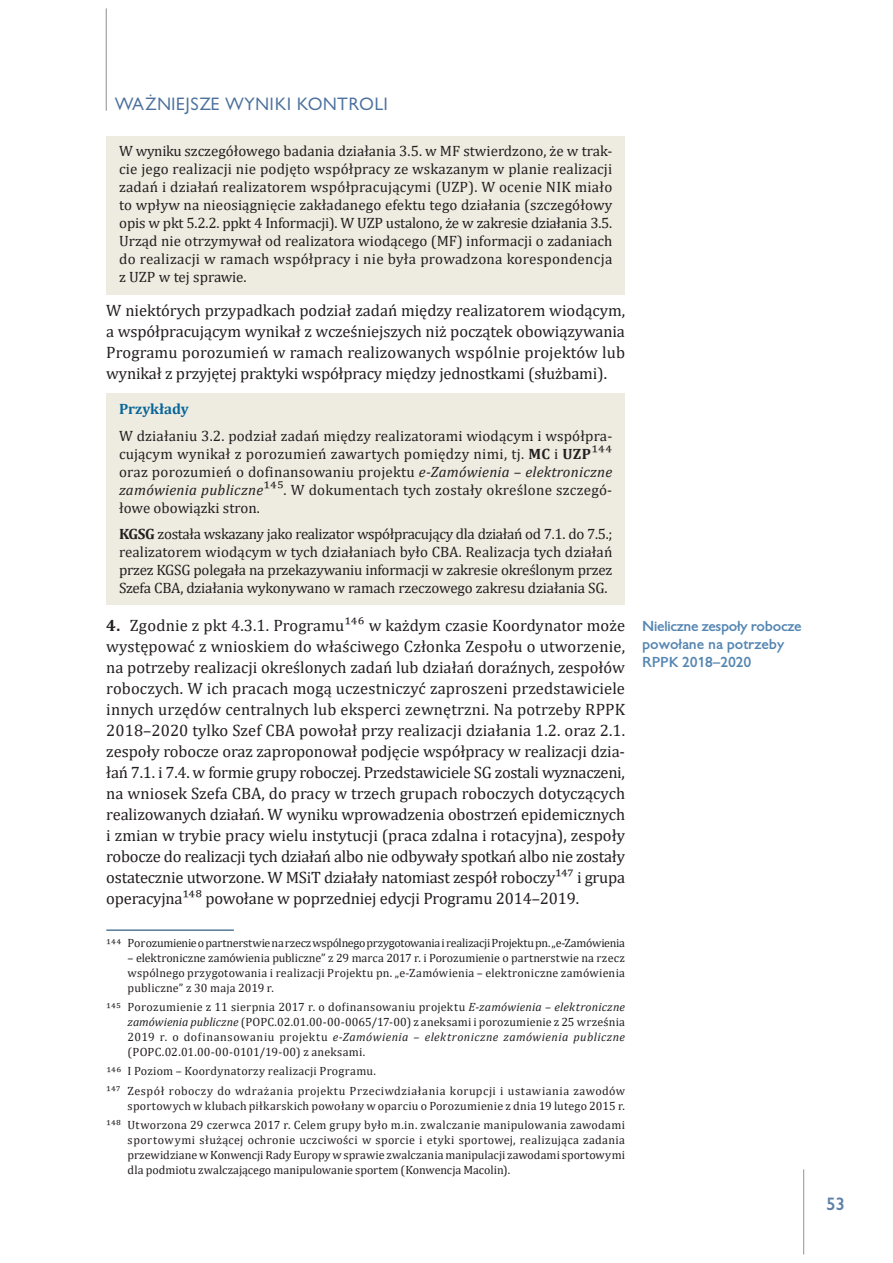
<style>
.page{position:relative;width:893px;height:1263px;background:#fff}
.page>*{position:absolute;margin:0;border:0;box-sizing:border-box;transform-origin:0 0}
.t1{font:16.5px/21px "Cambria";letter-spacing:-.01em;color:#231f20;text-align:justify}
.t2{font:16.5px "Gilead TTEFN";letter-spacing:.05em;color:#4b709d}
.t3{font:700 16.5px "Gilead TTEFN";color:#5f80a8}
.t4{font:15px/18px "Cambria";color:#231f20;text-align:justify}
.t5{font:700 15px "Cambria";color:#086699}
.t6{font:700 13.5px/18px "Gilead TTEFN";color:#5586b2}
.t7{font:12px/15px "Cambria";letter-spacing:.015em;color:#231f20;text-align:justify}
.t8{font:12px/19.2px "Cambria";letter-spacing:.04em;color:#231f20}
.t9{font:12px "Cambria";letter-spacing:-.02em;color:#231f20}
.s1{font-weight:700}
.s2{font-size:16.5px}
.s3{font-style:italic}
</style>
<div class="page">
<hr style="left:803px;top:1169px;width:1px;height:85px;background:#939598">
<hr style="left:106px;top:9px;width:1px;height:102px;background:#a8a9ad">
<div style="left:106px;top:136px;width:519px;height:158px;background:#eeece1"></div>
<div style="left:106px;top:394px;width:519px;height:32px;background:#eeece1"></div>
<div style="left:106px;top:420px;width:519px;height:104px;background:#eeece1"></div>
<div style="left:106px;top:519px;width:519px;height:86px;background:#eeece1"></div>
<hr style="left:106px;top:930px;width:128px;height:1px;background:#003667">
<p class="t2" style="left:115px;top:93px;width:275px">WAŻNIEJSZE WYNIKI KONTROLI</p>
<p class="t4" style="left:119px;top:142px;width:495px">W wyniku szczegółowego badania działania 3.5. w MF stwierdzono, że w trak&shy;cie jego realizacji nie podjęto współpracy ze wskazanym w planie realizacji zadań i działań realizatorem współpracującymi (UZP). W ocenie NIK miało to wpływ na nieosiągnięcie zakładanego efektu tego działania (szczegółowy opis w pkt 5.2.2. ppkt 4 Informacji). W UZP ustalono, że w zakresie działania 3.5.<br>Urząd nie otrzymywał od realizatora wiodącego (MF) informacji o zadaniach do realizacji w ramach współpracy i nie była prowadzona korespondencja z UZP w tej sprawie.</p>
<p class="t1" style="left:106px;top:300px;width:520px">W niektórych przypadkach podział zadań między realizatorem wiodącym, a współpracującym wynikał z wcześniejszych niż początek obowiązywania Programu porozumień w ramach realizowanych wspólnie projektów lub wynikał z przyjętej praktyki współpracy między jednostkami (służbami).</p>
<p class="t5" style="left:119px;top:398px;width:71px">Przykłady</p>
<p class="t4" style="left:119px;top:426px;width:495px">W działaniu 3.2. podział zadań między realizatorami wiodącym i współpra&shy;cującym wynikał z porozumień zawartych pomiędzy nimi, tj. <span class="s1">MC</span> i <span class="s1">UZP</span><span class="s2">144 </span>oraz porozumień o dofinansowaniu projektu <span class="s3">e-Zamówienia – elektroniczne zamówienia publiczne</span><span class="s2">145</span>. W dokumentach tych zostały określone szczegó&shy;łowe obowiązki stron.</p>
<p class="t4" style="left:119px;top:525px;width:495px"><span class="s1">KGSG</span> została wskazany jako realizator współpracujący dla działań od 7.1. do 7.5.; realizatorem wiodącym w tych działaniach było CBA. Realizacja tych działań przez KGSG polegała na przekazywaniu informacji w zakresie określonym przez Szefa CBA, działania wykonywano w ramach rzeczowego zakresu działania SG.</p>
<p class="t1" style="left:106px;top:615px;width:520px"><span class="s1">4.</span> Zgodnie z pkt 4.3.1. Programu146 w każdym czasie Koordynator może występować z wnioskiem do właściwego Członka Zespołu o utworzenie, na potrzeby realizacji określonych zadań lub działań doraźnych, zespołów roboczych. W ich pracach mogą uczestniczyć zaproszeni przedstawiciele innych urzędów centralnych lub eksperci zewnętrzni. Na potrzeby RPPK 2018–2020 tylko Szef CBA powołał przy realizacji działania 1.2. oraz 2.1. zespoły robocze oraz zaproponował podjęcie współpracy w realizacji dzia&shy;łań 7.1. i 7.4. w formie grupy roboczej. Przedstawiciele SG zostali wyznaczeni, na wniosek Szefa CBA, do pracy w trzech grupach roboczych dotyczących realizowanych działań. W wyniku wprowadzenia obostrzeń epidemicznych i zmian w trybie pracy wielu instytucji (praca zdalna i rotacyjna), zespoły robocze do realizacji tych działań albo nie odbywały spotkań albo nie zostały ostatecznie utworzone. W MSiT działały natomiast zespół roboczy147 i grupa operacyjna148 powołane w poprzedniej edycji Programu 2014–2019.</p>
<p class="t9" style="left:106px;top:936px;width:520px">144 Porozumienie opartnerstwie narzecz wspólnego przygotowania irealizacji Projektu pn.„e-Zamówienia</p>
<p class="t7" style="left:128px;top:950px;width:499px">– elektroniczne zamówienia publiczne” z 29 marca 2017 r. i Porozumienie o partnerstwie na rzecz wspólnego przygotowania i realizacji Projektu pn. „e-Zamówienia – elektroniczne zamówienia publiczne” z 30 maja 2019 r.</p>
<p class="t7" style="left:128px;top:999px;width:499px;text-indent:-21px">145 Porozumienie z 11 sierpnia 2017 r. o dofinansowaniu projektu <span class="s3">E-zamówienia – elektroniczne zamówienia publiczne</span> (POPC.02.01.00-00-0065/17-00) z aneksami i porozumienie z 25 września 2019 r. o dofinansowaniu projektu <span class="s3">e-Zamówienia – elektroniczne zamówienia publiczne </span>(POPC.02.01.00-00-0101/19-00) z aneksami.</p>
<p class="t8" style="left:106px;top:1062px;width:520px">146 I Poziom – Koordynatorzy realizacji Programu.<br>147 Zespół roboczy do wdrażania projektu Przeciwdziałania korupcji i ustawiania zawodów</p>
<p class="t7" style="left:106px;top:1096px;width:520px;line-height:19.2px;text-align:right">sportowych w klubach piłkarskich powołany w oparciu o Porozumienie z dnia 19 lutego 2015 r.<br>148 Utworzona 29 czerwca 2017 r. Celem grupy było m.in. zwalczanie manipulowania zawodami</p>
<p class="t7" style="left:128px;top:1132px;width:499px">sportowymi służącej ochronie uczciwości w sporcie i etyki sportowej, realizująca zadania przewidziane wKonwencji Rady Europy wsprawie zwalczania manipulacji zawodami sportowymi dla podmiotu zwalczającego manipulowanie sportem (Konwencja Macolin).</p>
<p class="t6" style="left:642px;top:617px;width:161px">Nieliczne zespoły robocze powołane na potrzeby<br>RPPK 2018–2020</p>
<p class="t3" style="left:826px;top:1193px;width:20px">53</p>
</div>
